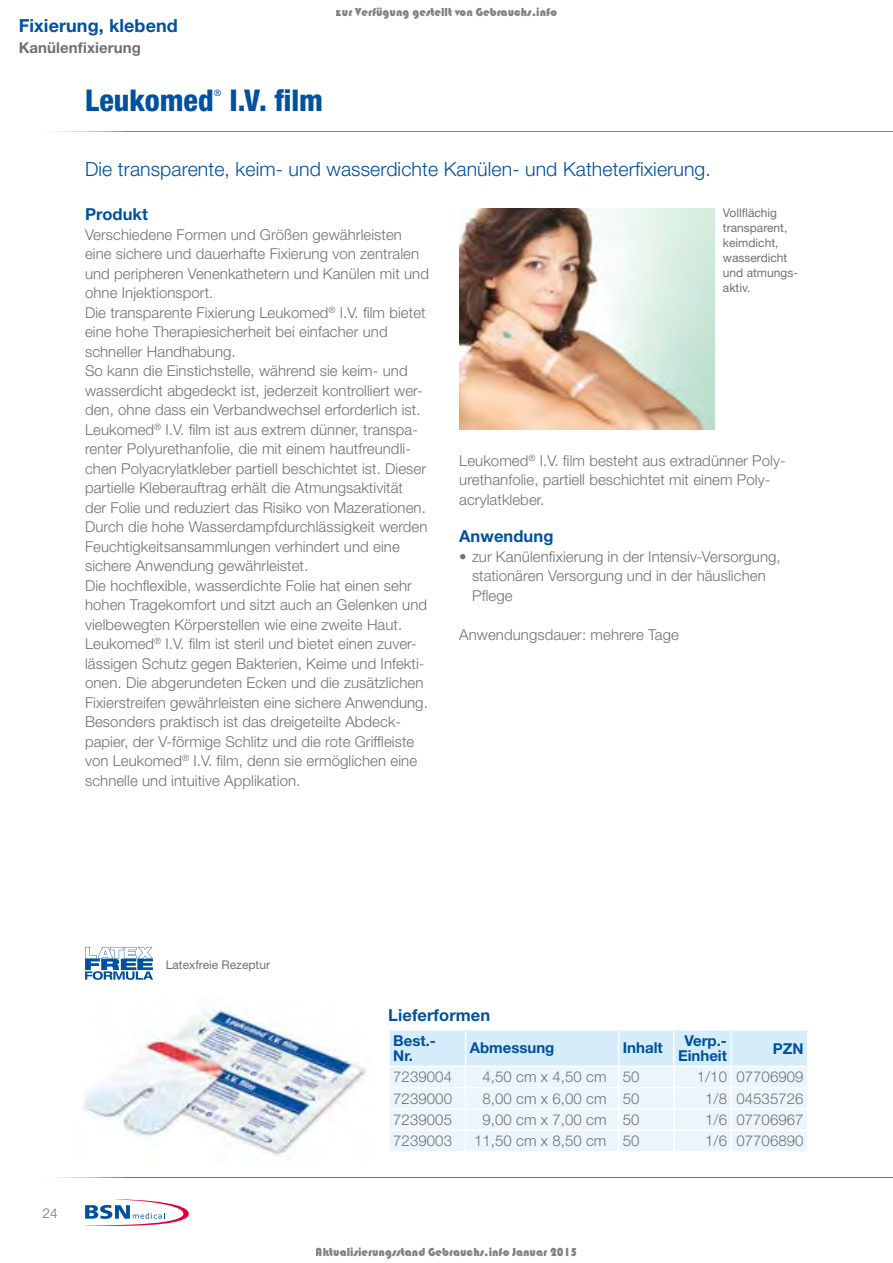
<style>
.page{position:relative;width:893px;height:1263px;background:#fff}
.page>*{position:absolute;margin:0;border:0;box-sizing:border-box;transform-origin:0 0}
.t1{font:800 condensed 30px "Helvetica Neue LT Std";color:#00519e}
.t2{font:300 19.5px "Helvetica Neue LT Std";letter-spacing:.005em;color:#00519e}
.t3{font:700 18px "Helvetica Neue LT Std";letter-spacing:.005em;color:#00519e}
.t4{font:700 16.5px "Helvetica Neue LT Std";letter-spacing:.005em;color:#00519e}
.t5{font:300 15px/19.5px "Helvetica Neue LT Std";letter-spacing:.005em;color:#707172}
.t6{font:700 15px/15px "Helvetica Neue LT Std";color:#00519e}
.t7{font:700 15px "Helvetica Neue LT Std";letter-spacing:.005em;color:#707172}
.t8{font:300 13.5px "Helvetica Neue LT Std";color:#707172}
.t9{font:12px "Bauhaus 93";color:rgb(0 0 0/.5)}
.t10{font:12px/15px "Helvetica Neue LT Std";color:#707172}
.t11{font:condensed 9px "Helvetica Neue LT Std";color:#00519e}
</style>
<div class="page">
<hr style="left:0;top:1177px;width:893px;height:1px;background:#00519e">
<hr style="left:0;top:131px;width:893px;height:1px;background:#00519e">
<svg style="left:85px;top:1199px;width:104px;height:27px"></svg>
<img style="left:83px;top:1000px;width:284px;height:156px">
<img style="left:459px;top:208px;width:255px;height:221px">
<svg style="left:85px;top:947px;width:68px;height:33px"></svg>
<svg style="left:389px;top:1030px;width:418px;height:121px;background:#e6f3fb"></svg>
<hr style="left:674px;top:1129px;width:57px;height:2px;background:#fff">
<hr style="left:673px;top:1131px;width:2px;height:20px;background:#fff">
<hr style="left:731px;top:1129px;width:76px;height:2px;background:#fff">
<hr style="left:730px;top:1131px;width:2px;height:20px;background:#fff">
<p class="t3" style="left:19px;top:14px;width:161px">Fixierung, klebend</p>
<p class="t7" style="left:19px;top:38px;width:124px">Kanülenfixierung</p>
<h1 class="t1" style="left:85px;top:81px;width:130px">Leukomed</h1>
<p class="t11" style="left:214px;top:87px;width:9px">®</p>
<h1 class="t1" style="left:229px;top:81px;width:95px">I.V. film</h1>
<p class="t9" style="left:336px;top:6px;width:223px">zur Verfügung gestellt von Gebrauchs.info</p>
<h2 class="t2" style="left:85px;top:157px;width:627px">Die transparente, keim- und wasserdichte Kanülen- und Katheterfixierung.</h2>
<p class="t4" style="left:85px;top:204px;width:64px">Produkt</p>
<p class="t5" style="left:85px;top:224px;width:345px">Verschiedene Formen und Größen gewährleisten eine sichere und dauerhafte Fixierung von zentralen und peripheren Venenkathetern und Kanülen mit und ohne Injektionsport.<br>Die transparente Fixierung Leukomed<sup>®</sup> I.V. film bietet eine hohe Therapiesicherheit bei einfacher und schneller Handhabung.<br>So kann die Einstichstelle, während sie keim- und wasserdicht abgedeckt ist, jederzeit kontrolliert wer&shy;den, ohne dass ein Verbandwechsel erforderlich ist.<br>Leukomed<sup>®</sup> I.V. film ist aus extrem dünner, transpa&shy;renter Polyurethanfolie, die mit einem hautfreundli&shy;chen Polyacrylatkleber partiell beschichtet ist. Dieser partielle Kleberauftrag erhält die Atmungsaktivität<br>der Folie und reduziert das Risiko von Mazerationen.<br>Durch die hohe Wasserdampfdurchlässigkeit werden Feuchtigkeitsansammlungen verhindert und eine sichere Anwendung gewährleistet.<br>Die hochflexible, wasserdichte Folie hat einen sehr hohen Tragekomfort und sitzt auch an Gelenken und vielbewegten Körperstellen wie eine zweite Haut.<br>Leukomed<sup>®</sup> I.V. film ist steril und bietet einen zuver&shy;lässigen Schutz gegen Bakterien, Keime und Infekti&shy;onen. Die abgerundeten Ecken und die zusätzlichen Fixierstreifen gewährleisten eine sichere Anwendung.<br>Besonders praktisch ist das dreigeteilte Abdeck&shy;papier, der V-förmige Schlitz und die rote Griffleiste von Leukomed<sup>®</sup> I.V. film, denn sie ermöglichen eine schnelle und intuitive Applikation.</p>
<p class="t10" style="left:723px;top:205px;width:77px">Vollflächig transparent, keimdicht, wasserdicht und atmungs&shy;aktiv.</p>
<p class="t5" style="left:459px;top:450px;width:326px">Leukomed<sup>®</sup> I.V. film besteht aus extradünner Poly&shy;urethanfolie, partiell beschichtet mit einem Poly&shy;acrylatkleber.</p>
<p class="t4" style="left:459px;top:526px;width:96px">Anwendung</p>
<p class="t5" style="left:472px;top:546px;width:310px;text-indent:-13px">• zur Kanülenfixierung in der Intensiv-Versorgung, stationären Versorgung und in der häuslichen<br>Pflege</p>
<p class="t5" style="left:459px;top:624px;width:221px">Anwendungsdauer: mehrere Tage</p>
<p class="t8" style="left:43px;top:1204px;width:17px">24</p>
<p class="t10" style="left:166px;top:957px;width:106px">Latexfreie Rezeptur</p>
<p class="t4" style="left:388px;top:1004px;width:104px">Lieferformen</p>
<p class="t6" style="left:393px;top:1033px;width:44px">Best.-<br>Nr.</p>
<p class="t6" style="left:470px;top:1040px;width:86px">Abmessung</p>
<p class="t6" style="left:623px;top:1040px;width:41px">Inhalt</p>
<p class="t6" style="left:678px;top:1033px;width:50px;text-align:center">Verp.-<br>Einheit</p>
<p class="t6" style="left:773px;top:1040px;width:32px">PZN</p>
<p class="t5" style="left:393px;top:1067px;width:60px">7239004</p>
<p class="t5" style="left:482px;top:1067px;width:159px">4,50 cm x 4,50 cm 50</p>
<p class="t5" style="left:697px;top:1067px;width:108px">1/10 07706909</p>
<p class="t5" style="left:393px;top:1088px;width:60px">7239000</p>
<p class="t5" style="left:482px;top:1088px;width:159px">8,00 cm x 6,00 cm 50</p>
<p class="t5" style="left:705px;top:1088px;width:100px">1/8 04535726</p>
<p class="t5" style="left:393px;top:1109px;width:60px">7239005</p>
<p class="t5" style="left:482px;top:1109px;width:159px">9,00 cm x 7,00 cm 50</p>
<p class="t5" style="left:705px;top:1109px;width:100px">1/6 07706967</p>
<p class="t5" style="left:393px;top:1131px;width:60px">7239003</p>
<p class="t5" style="left:474px;top:1131px;width:167px">11,50 cm x 8,50 cm 50</p>
<p class="t5" style="left:705px;top:1131px;width:100px">1/6 07706890</p>
<p class="t9" style="left:316px;top:1245px;width:263px">Aktualisierungsstand Gebrauchs.info Januar 2015</p>
</div>
